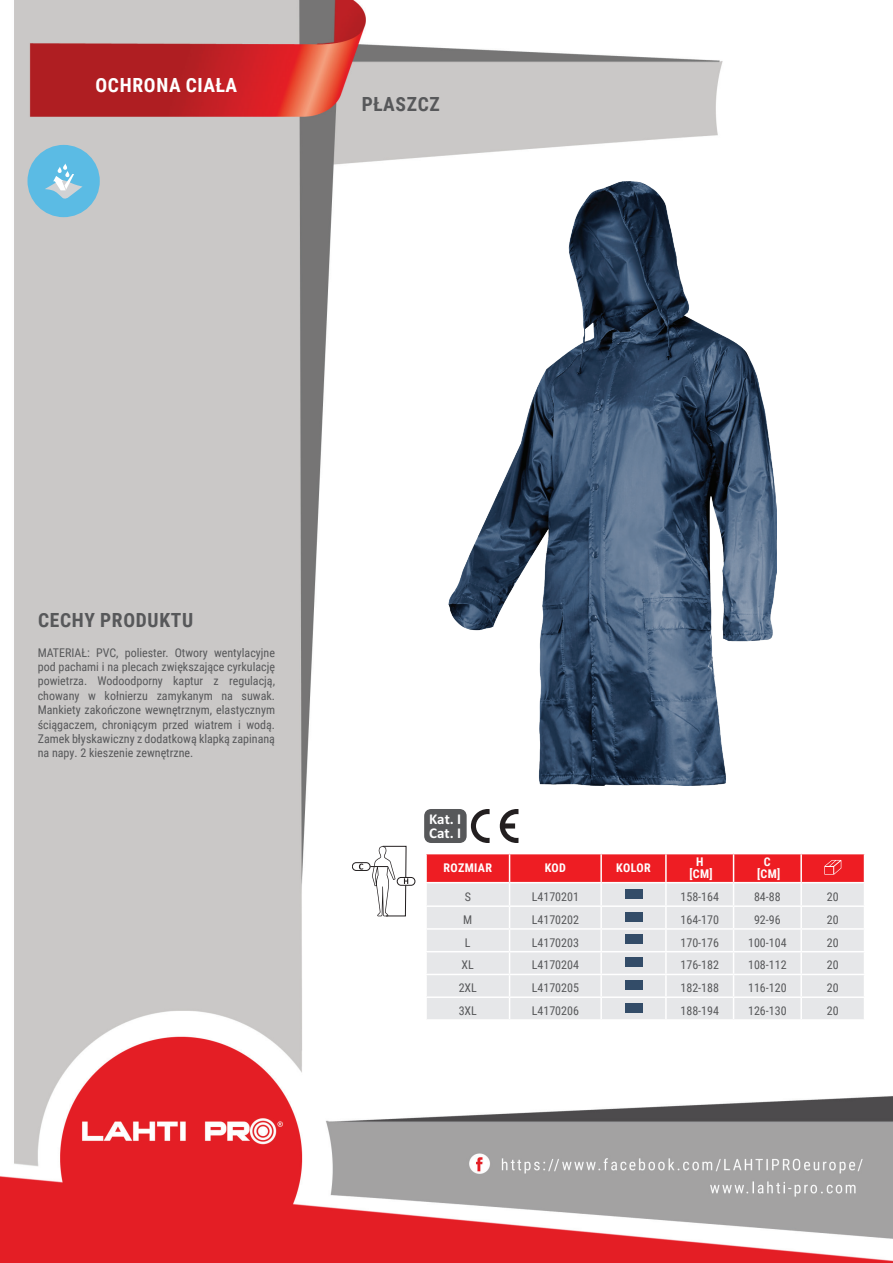
<style>
.page{position:relative;width:893px;height:1263px;background:#fff}
.page>*{position:absolute;margin:0;border:0;box-sizing:border-box;transform-origin:0 0}
.t1{font:700 19.5px "Roboto Condensed";letter-spacing:.035em;color:#57585a}
.t2{font:700 19.5px "Roboto Condensed";letter-spacing:.035em;color:#fff}
.t3{font:700 15px/13.8px "Calibri Profix";color:#fff}
.t4{font:12px/14.4px "Roboto Condensed";color:#57585a;text-align:justify}
.t5{font:700 12px/12px "Roboto Condensed";letter-spacing:.035em;color:#fff;text-align:center}
</style>
<div class="page">
<img style="left:0;top:0;width:893px;height:1263px">
<div style="left:27px;top:145px;width:73px;height:72px;background:#5bbbe4;border-radius:50%"></div>
<img style="left:449px;top:181px;width:327px;height:605px">
<hr style="left:425px;top:854px;width:2px;height:28px;background:#fff">
<hr style="left:425px;top:883px;width:2px;height:22px;background:#fff">
<hr style="left:425px;top:907px;width:2px;height:21px;background:#fff">
<hr style="left:425px;top:930px;width:2px;height:21px;background:#fff">
<hr style="left:425px;top:952px;width:2px;height:22px;background:#fff">
<hr style="left:425px;top:975px;width:2px;height:21px;background:#fff">
<hr style="left:425px;top:998px;width:2px;height:21px;background:#fff">
<hr style="left:425px;top:853px;width:85px;height:1px;background:#fff">
<hr style="left:425px;top:882px;width:85px;height:1px;background:#fff">
<hr style="left:425px;top:905px;width:85px;height:2px;background:#fff">
<hr style="left:425px;top:928px;width:85px;height:2px;background:#fff">
<hr style="left:425px;top:951px;width:85px;height:1px;background:#fff">
<hr style="left:425px;top:974px;width:85px;height:1px;background:#fff">
<hr style="left:425px;top:996px;width:85px;height:2px;background:#fff">
<hr style="left:425px;top:1019px;width:85px;height:2px;background:#fff">
<hr style="left:510px;top:1019px;width:91px;height:2px;background:#fff">
<hr style="left:601px;top:1019px;width:65px;height:2px;background:#fff">
<hr style="left:666px;top:1019px;width:67px;height:2px;background:#fff">
<hr style="left:733px;top:1019px;width:68px;height:2px;background:#fff">
<hr style="left:801px;top:1019px;width:64px;height:2px;background:#fff">
<svg style="left:426px;top:853px;width:439px;height:166px;background:#e9c7ca"></svg>
<div style="left:625px;top:889px;width:17px;height:10px;background:#334c68"></div>
<div style="left:625px;top:912px;width:17px;height:9px;background:#334c68"></div>
<div style="left:625px;top:934px;width:17px;height:10px;background:#334c68"></div>
<div style="left:625px;top:957px;width:17px;height:10px;background:#334c68"></div>
<div style="left:625px;top:980px;width:17px;height:10px;background:#334c68"></div>
<div style="left:625px;top:1003px;width:17px;height:10px;background:#334c68"></div>
<div style="left:424px;top:809px;width:43px;height:34px;background:#57585a;border-radius:7px"></div>
<svg style="left:500px;top:809px;width:18px;height:34px"></svg>
<svg style="left:471px;top:809px;width:19px;height:34px"></svg>
<svg style="left:45px;top:163px;width:38px;height:36px"></svg>
<div style="left:352px;top:862px;width:18px;height:9px;background:#fff;border:1px solid #231f20;border-radius:4px"></div>
<svg style="left:359px;top:863px;width:4px;height:6px"></svg>
<svg style="left:397px;top:877px;width:18px;height:8px"></svg>
<svg style="left:370px;top:846px;width:38px;height:70px"></svg>
<h1 class="t2" style="left:96px;top:71px;width:143px">OCHRONA CIAŁA</h1>
<h1 class="t1" style="left:362px;top:91px;width:80px">PŁASZCZ</h1>
<h1 class="t1" style="left:38px;top:607px;width:157px">CECHY PRODUKTU</h1>
<p class="t4" style="left:38px;top:645px;width:239px">MATERIAŁ: PVC, poliester. Otwory wentylacyjne pod pachami i na plecach zwiększające cyrkulację powietrza. Wodoodporny kaptur z regulacją, chowany w kołnierzu zamykanym na suwak.<br>Mankiety zakończone wewnętrznym, elastycznym ściągaczem, chroniącym przed wiatrem i wodą.<br>Zamek błyskawiczny z dodatkową klapką zapinaną na napy. 2 kieszenie zewnętrzne.</p>
<p class="t3" style="left:429px;top:811px;width:34px">Kat. I<br>Cat. I</p>
<p class="t5" style="left:443px;top:862px;width:50px">ROZMIAR</p>
<p class="t5" style="left:545px;top:862px;width:23px">KOD</p>
<p class="t5" style="left:616px;top:862px;width:36px">KOLOR</p>
<p class="t5" style="left:690px;top:856px;width:25px">H [CM]</p>
<p class="t5" style="left:757px;top:856px;width:25px">C [CM]</p>
<p class="t4" style="left:465px;top:889px;width:8px">S</p>
<p class="t4" style="left:532px;top:889px;width:49px">L4170201</p>
<p class="t4" style="left:680px;top:889px;width:40px">158-164</p>
<p class="t4" style="left:754px;top:889px;width:28px">84-88</p>
<p class="t4" style="left:827px;top:889px;width:13px">20</p>
<p class="t4" style="left:463px;top:912px;width:11px">M</p>
<p class="t4" style="left:532px;top:912px;width:49px">L4170202</p>
<p class="t4" style="left:680px;top:912px;width:40px">164-170</p>
<p class="t4" style="left:754px;top:912px;width:28px">92-96</p>
<p class="t4" style="left:827px;top:912px;width:13px">20</p>
<p class="t4" style="left:465px;top:935px;width:7px">L</p>
<p class="t4" style="left:532px;top:935px;width:49px">L4170203</p>
<p class="t4" style="left:680px;top:935px;width:40px">170-176</p>
<p class="t4" style="left:748px;top:935px;width:40px">100-104</p>
<p class="t4" style="left:827px;top:935px;width:13px">20</p>
<p class="t4" style="left:462px;top:957px;width:14px">XL</p>
<p class="t4" style="left:532px;top:957px;width:49px">L4170204</p>
<p class="t4" style="left:680px;top:957px;width:40px">176-182</p>
<p class="t4" style="left:748px;top:957px;width:40px">108-112</p>
<p class="t4" style="left:827px;top:957px;width:13px">20</p>
<p class="t4" style="left:459px;top:980px;width:20px">2XL</p>
<p class="t4" style="left:532px;top:980px;width:49px">L4170205</p>
<p class="t4" style="left:680px;top:980px;width:40px">182-188</p>
<p class="t4" style="left:748px;top:980px;width:40px">116-120</p>
<p class="t4" style="left:827px;top:980px;width:13px">20</p>
<p class="t4" style="left:459px;top:1003px;width:20px">3XL</p>
<p class="t4" style="left:532px;top:1003px;width:49px">L4170206</p>
<p class="t4" style="left:680px;top:1003px;width:40px">188-194</p>
<p class="t4" style="left:748px;top:1003px;width:40px">126-130</p>
<p class="t4" style="left:827px;top:1003px;width:13px">20</p>
</div>
